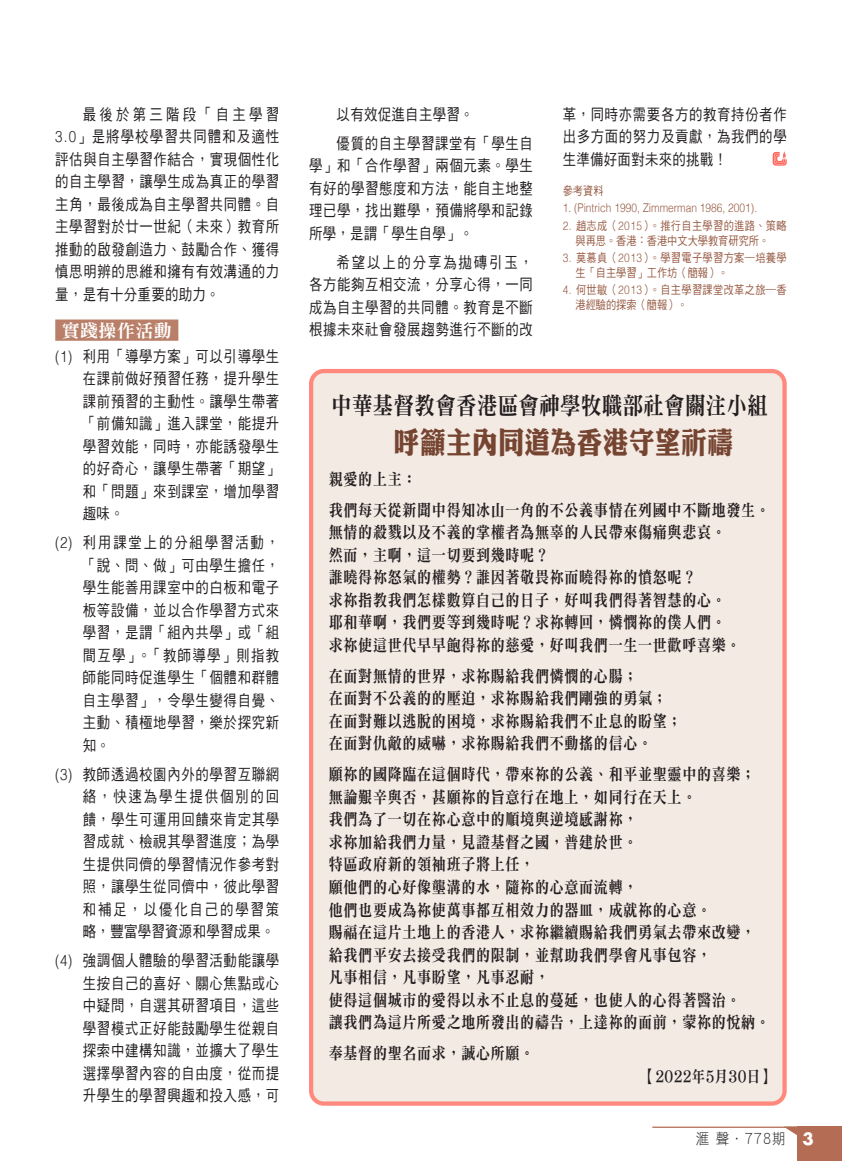
<style>
.page{position:relative;width:842px;height:1161px;background:#fff}
.page>*{position:absolute;margin:0;border:0;box-sizing:border-box;transform-origin:0 0}
.t1{font:30px "DF Li King Hei HK W8";letter-spacing:.025em;color:#764532;scale:.85 1}
.t2{font:24px "DF Ming HK W9";letter-spacing:.02em;color:#231f20;scale:.85 1}
.t3{font:18px "DF Ming HK W9";letter-spacing:.025em;color:#fff}
.t4{font:16.5px/22.5px "DF Ming HK W9";letter-spacing:.05em;color:#231f20;scale:.85 1}
.t5{font:15.75px/22.5px "DF Hei HK W5";letter-spacing:.05em;color:#231f20;text-align:justify;scale:.85 1}
.t6{font:15.75px "DF Ming HK W9";letter-spacing:.025em;color:#231f20;scale:.85 1}
.t7{font:15px "DF Hei HK W3";color:#231f20;scale:.9 1}
.t8{font:12px/15px "DF Hei HK W5";letter-spacing:.035em;color:#985c45;scale:.85 1}
.t9{font:12px/15px "DF Hei HK W5";color:#985c45;text-align:center;scale:.85 1}
.t10{font:300 12px "Helvetica";color:#985c45;scale:.85 1}
.s1{font-family:"Helvetica";font-weight:300}
.s2{font-family:"Futura";font-weight:700;font-size:16.5px;color:#fff}
</style>
<div class="page">
<svg style="left:773px;top:151px;width:14px;height:15px"></svg>
<div style="left:311px;top:371px;width:473px;height:732px;background:#f4eae4;border-radius:13px"></div>
<div style="left:309px;top:369px;width:478px;height:737px;border:4px solid #ff897c;border-radius:13px"></div>
<div style="left:55px;top:319px;width:123px;height:22px;background:#b97f68"></div>
<svg style="left:786px;top:1126px;width:56px;height:35px"></svg>
<hr style="left:652px;top:1126px;width:165px;height:2px;background:#b46d54">
<p class="t5" style="left:55px;top:103px;width:265px;text-indent:28px">最後於第三階段「自主學習<span class="s1">3.0</span>」是將學校學習共同體和及適性評估與自主學習作結合，實現個性化的自主學習，讓學生成為真正的學習主角，最後成為自主學習共同體。自主學習對於廿一世紀（未來）教育所推動的啟發創造力、鼓勵合作、獲得慎思明辨的思維和擁有有效溝通的力量，是有十分重要的助力。</p>
<p class="t3" style="left:62px;top:321px;width:112px">實踐操作活動</p>
<p class="t5" style="left:83px;top:345px;width:232px;text-indent:-28px"><span class="s1">(1)</span> 利用「導學方案」可以引導學生在課前做好預習任務，提升學生課前預習的主動性。讓學生帶著「前備知識」進入課堂，能提升學習效能，同時，亦能誘發學生的好奇心，讓學生帶著「期望」和「問題」來到課室，增加學習趣味。</p>
<p class="t5" style="left:83px;top:531px;width:232px;text-indent:-28px"><span class="s1">(2)</span> 利用課堂上的分組學習活動，「說、問、做」可由學生擔任，學生能善用課室中的白板和電子板等設備，並以合作學習方式來學習，是謂「組內共學」或「組間互學」。「教師導學」則指教師能同時促進學生「個體和群體自主學習」，令學生變得自覺、主動、積極地學習，樂於探究新知。</p>
<p class="t5" style="left:83px;top:763px;width:232px;text-indent:-28px"><span class="s1">(3)</span> 教師透過校園內外的學習互聯網絡，快速為學生提供個別的回饋，學生可運用回饋來肯定其學習成就、檢視其學習進度；為學生提供同儕的學習情況作參考對照，讓學生從同儕中，彼此學習和補足，以優化自己的學習策略，豐富學習資源和學習成果。</p>
<p class="t5" style="left:83px;top:949px;width:232px;text-indent:-28px"><span class="s1">(4)</span> 強調個人體驗的學習活動能讓學生按自己的喜好、關心焦點或心中疑問，自選其研習項目，這些學習模式正好能鼓勵學生從親自探索中建構知識，並擴大了學生選擇學習內容的自由度，從而提升學生的學習興趣和投入感，可</p>
<p class="t5" style="left:337px;top:99px;width:232px;line-height:29px">以有效促進自主學習。<br>優質的自主學習課堂有「學生自</p>
<p class="t5" style="left:309px;top:154px;width:265px">學」和「合作學習」兩個元素。學生有好的學習態度和方法，能自主地整理已學，找出難學，預備將學和記錄所學，是謂「學生自學」。</p>
<p class="t5" style="left:309px;top:250px;width:265px;text-indent:28px">希望以上的分享為拋磚引玉，各方能夠互相交流，分享心得，一同成為自主學習的共同體。教育是不斷根據未來社會發展趨勢進行不斷的改</p>
<p class="t5" style="left:563px;top:103px;width:265px">革，同時亦需要各方的教育持份者作出多方面的努力及貢獻，為我們的學生準備好面對未來的挑戰！</p>
<p class="t8" style="left:563px;top:183px;width:50px">參考資料</p>
<p class="t10" style="left:563px;top:198px;width:230px">1. (Pintrich 1990, Zimmerman 1986, 2001).</p>
<p class="t9" style="left:563px;top:217px;width:265px"><span class="s1">2.</span> 趙志成（<span class="s1">2015</span>）。推行自主學習的進路、策略與再思。香港：香港中文大學教育研究所。</p>
<p class="t8" style="left:575px;top:250px;width:250px;text-indent:-13px"><span class="s1">3.</span> 莫慕貞（<span class="s1">2013</span>）。學習電子學習方案—培養學生「自主學習」工作坊（簡報）。</p>
<p class="t8" style="left:575px;top:282px;width:250px;text-indent:-13px"><span class="s1">4.</span> 何世敏（<span class="s1">2013</span>）。自主學習課堂改革之旅—香港經驗的探索（簡報）。</p>
<h2 class="t2" style="left:331px;top:393px;width:515px">中華基督教會香港區會神學牧職部社會關注小組</h2>
<h1 class="t1" style="left:394px;top:426px;width:400px">呼籲主內同道為香港守望祈禱</h1>
<p class="t4" style="left:329px;top:463px;width:520px;line-height:31px">親愛的上主：<br>我們每天從新聞中得知冰山一角的不公義事情在列國中不斷地發生。</p>
<p class="t4" style="left:329px;top:521px;width:486px">無情的殺戮以及不義的掌權者為無辜的人民帶來傷痛與悲哀。然而，主啊，這一切要到幾時呢？<br>誰曉得祢怒氣的權勢？誰因著敬畏祢而曉得祢的憤怒呢？<br>求祢指教我們怎樣數算自己的日子，好叫我們得著智慧的心。耶和華啊，我們要等到幾時呢？求祢轉回，憐憫祢的僕人們。求祢使這世代早早飽得祢的慈愛，好叫我們一生一世歡呼喜樂。</p>
<p class="t4" style="left:329px;top:664px;width:416px">在面對無情的世界，求祢賜給我們憐憫的心腸；<br>在面對不公義的的壓迫，求祢賜給我們剛強的勇氣；在面對難以逃脫的困境，求祢賜給我們不止息的盼望；在面對仇敵的威嚇，求祢賜給我們不動搖的信心。</p>
<p class="t4" style="left:329px;top:763px;width:520px">願祢的國降臨在這個時代，帶來祢的公義、和平並聖靈中的喜樂；無論艱辛與否，甚願祢的旨意行在地上，如同行在天上。<br>我們為了一切在祢心意中的順境與逆境感謝祢，<br>求祢加給我們力量，見證基督之國，普建於世。<br>特區政府新的領袖班子將上任，<br>願他們的心好像壟溝的水，隨祢的心意而流轉，<br>他們也要成為祢使萬事都互相效力的器皿，成就祢的心意。<br>賜福在這片土地上的香港人，求祢繼續賜給我們勇氣去帶來改變，給我們平安去接受我們的限制，並幫助我們學會凡事包容，<br>凡事相信，凡事盼望，凡事忍耐，<br>使得這個城市的愛得以永不止息的蔓延，也使人的心得著醫治。<br>讓我們為這片所愛之地所發出的禱告，上達祢的面前，蒙祢的悅納。</p>
<p class="t4" style="left:329px;top:1041px;width:243px">奉基督的聖名而求，誠心所願。</p>
<p class="t6" style="left:642px;top:1067px;width:157px">【2022年5月30日】</p>
<p class="t7" style="left:696px;top:1131px;width:133px">滙 聲．778期 <span class="s2">3</span></p>
</div>
